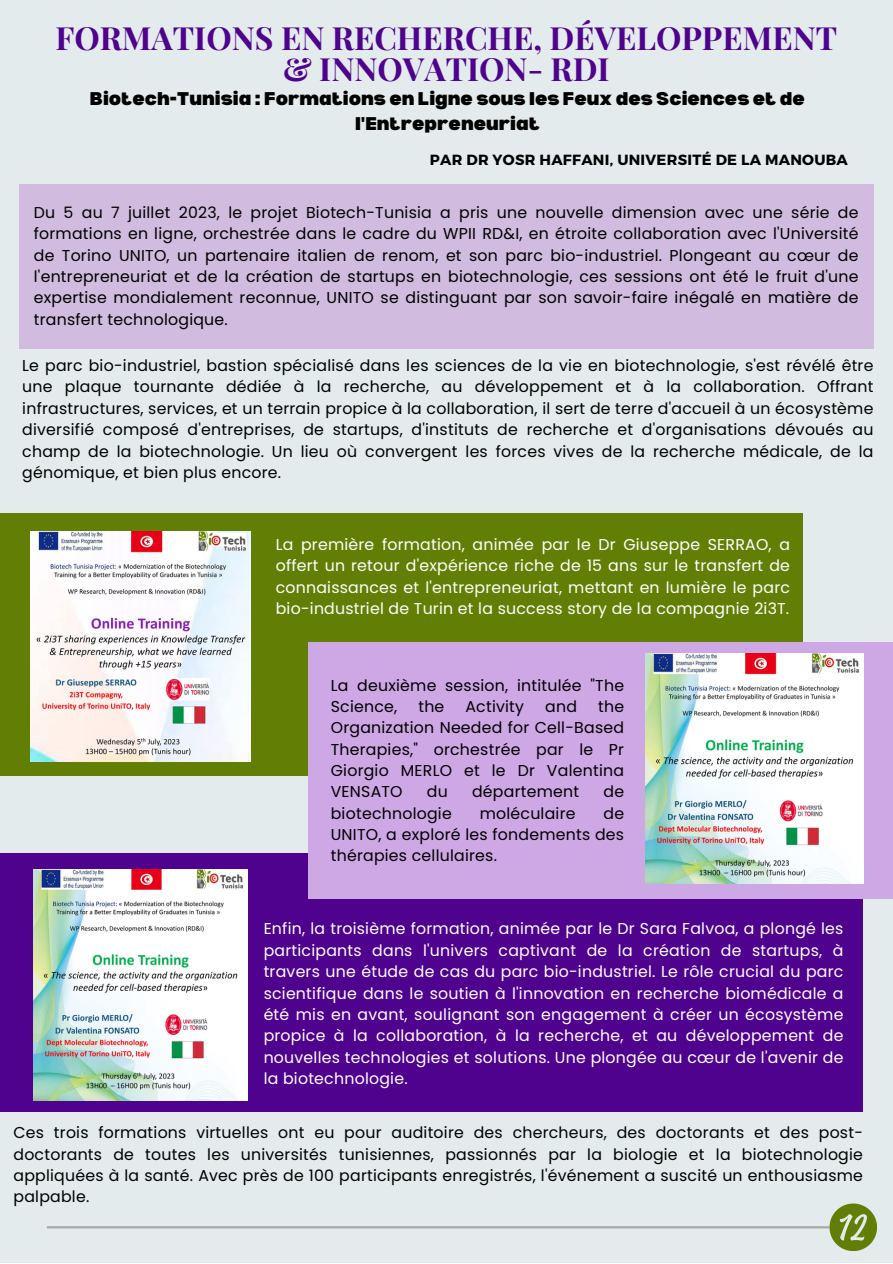
<style>
.page{position:relative;width:893px;height:1264px;background:#fff}
.page>*{position:absolute;margin:0;border:0;box-sizing:border-box;transform-origin:0 0}
.t1{font:700 31.95px/31.5px "Playfair Display";color:#4e028e;text-align:center}
.t2{font:900 18px/24.8px "Bernoru";color:#000;text-align:center}
.t3{font:15.75px/21.3px "Poppins";letter-spacing:.015em;color:#000;text-align:justify}
.t4{font:15.75px/21.3px "Poppins";letter-spacing:.015em;color:#fff;text-align:justify}
.t5{font:700 14.7px "Montserrat";letter-spacing:.02em;color:#000}
</style>
<div class="page">
<div style="left:0;top:0;width:892px;height:1262px;background:#e4ebec"></div>
<hr style="left:47px;top:1226px;width:782px;height:2px;background:#aaa9a8">
<div style="left:19px;top:184px;width:854px;height:164px;background:#d1bbde"></div>
<div style="left:0;top:853px;width:863px;height:258px;background:#4e028e"></div>
<img style="left:33px;top:869px;width:214px;height:231px">
<div style="left:0;top:513px;width:803px;height:262px;background:#627f05"></div>
<div style="left:308px;top:642px;width:584px;height:257px;background:#cea7e5"></div>
<img style="left:645px;top:653px;width:218px;height:230px">
<img style="left:31px;top:531px;width:219px;height:231px">
<svg style="left:829px;top:1203px;width:47px;height:47px"></svg>
<p class="t1" style="left:55px;top:21px;width:783px">FORMATIONS EN RECHERCHE, DÉVELOPPEMENT &amp; INNOVATION- RDI</p>
<p class="t2" style="left:90px;top:86px;width:716px">Biotech-Tunisia : Formations en Ligne sous les Feux des Sciences et de l'Entrepreneuriat</p>
<p class="t5" style="left:430px;top:150px;width:419px">PAR DR YOSR HAFFANI, UNIVERSITÉ DE LA MANOUBA</p>
<p class="t3" style="left:34px;top:202px;width:826px">Du 5 au 7 juillet 2023, le projet Biotech-Tunisia a pris une nouvelle dimension avec une série de formations en ligne, orchestrée dans le cadre du WPII RD&amp;I, en étroite collaboration avec l'Université de Torino UNITO, un partenaire italien de renom, et son parc bio-industriel. Plongeant au cœur de l'entrepreneuriat et de la création de startups en biotechnologie, ces sessions ont été le fruit d'une expertise mondialement reconnue, UNITO se distinguant par son savoir-faire inégalé en matière de transfert technologique.</p>
<p class="t3" style="left:22px;top:355px;width:852px">Le parc bio-industriel, bastion spécialisé dans les sciences de la vie en biotechnologie, s'est révélé être une plaque tournante dédiée à la recherche, au développement et à la collaboration. Offrant infrastructures, services, et un terrain propice à la collaboration, il sert de terre d'accueil à un écosystème diversifié composé d'entreprises, de startups, d'instituts de recherche et d'organisations dévoués au champ de la biotechnologie. Un lieu où convergent les forces vives de la recherche médicale, de la génomique, et bien plus encore.</p>
<p class="t4" style="left:276px;top:533px;width:516px">La première formation, animée par le Dr Giuseppe SERRAO, a offert un retour d'expérience riche de 15 ans sur le transfert de connaissances et l'entrepreneuriat, mettant en lumière le parc bio-industriel de Turin et la success story de la compagnie 2i3T.</p>
<p class="t3" style="left:331px;top:674px;width:295px">La deuxième session, intitulée "The<br>Science,</p>
<p class="t3" style="left:418px;top:695px;width:28px">the</p>
<p class="t3" style="left:465px;top:695px;width:60px">Activity</p>
<p class="t3" style="left:545px;top:695px;width:33px">and</p>
<p class="t3" style="left:331px;top:695px;width:295px;text-indent:267px">the Organization Needed for Cell-Based Therapies," orchestrée par le Pr Giorgio MERLO et le Dr Valentina VENSATO</p>
<p class="t3" style="left:427px;top:781px;width:22px">du</p>
<p class="t3" style="left:472px;top:781px;width:109px">département</p>
<p class="t3" style="left:603px;top:781px;width:22px">de</p>
<p class="t3" style="left:331px;top:802px;width:122px">biotechnologie</p>
<p class="t3" style="left:479px;top:802px;width:97px">moléculaire</p>
<p class="t3" style="left:331px;top:802px;width:295px;text-indent:273px">de UNITO, a exploré les fondements des thérapies cellulaires.</p>
<p class="t4" style="left:264px;top:918px;width:581px">Enfin, la troisième formation, animée par le Dr Sara Falvoa, a plongé les participants dans l'univers captivant de la création de startups, à travers une étude de cas du parc bio-industriel. Le rôle crucial du parc scientifique dans le soutien à l'innovation en recherche biomédicale a été mis en avant, soulignant son engagement à créer un écosystème propice à la collaboration, à la recherche, et au développement de nouvelles technologies et solutions. Une plongée au cœur de l'avenir de la biotechnologie.</p>
<p class="t3" style="left:13px;top:1122px;width:851px">Ces trois formations virtuelles ont eu pour auditoire des chercheurs, des doctorants et des post&shy;doctorants de toutes les universités tunisiennes, passionnés par la biologie et la biotechnologie appliquées à la santé. Avec près de 100 participants enregistrés, l'événement a suscité un enthousiasme palpable.</p>
</div>
